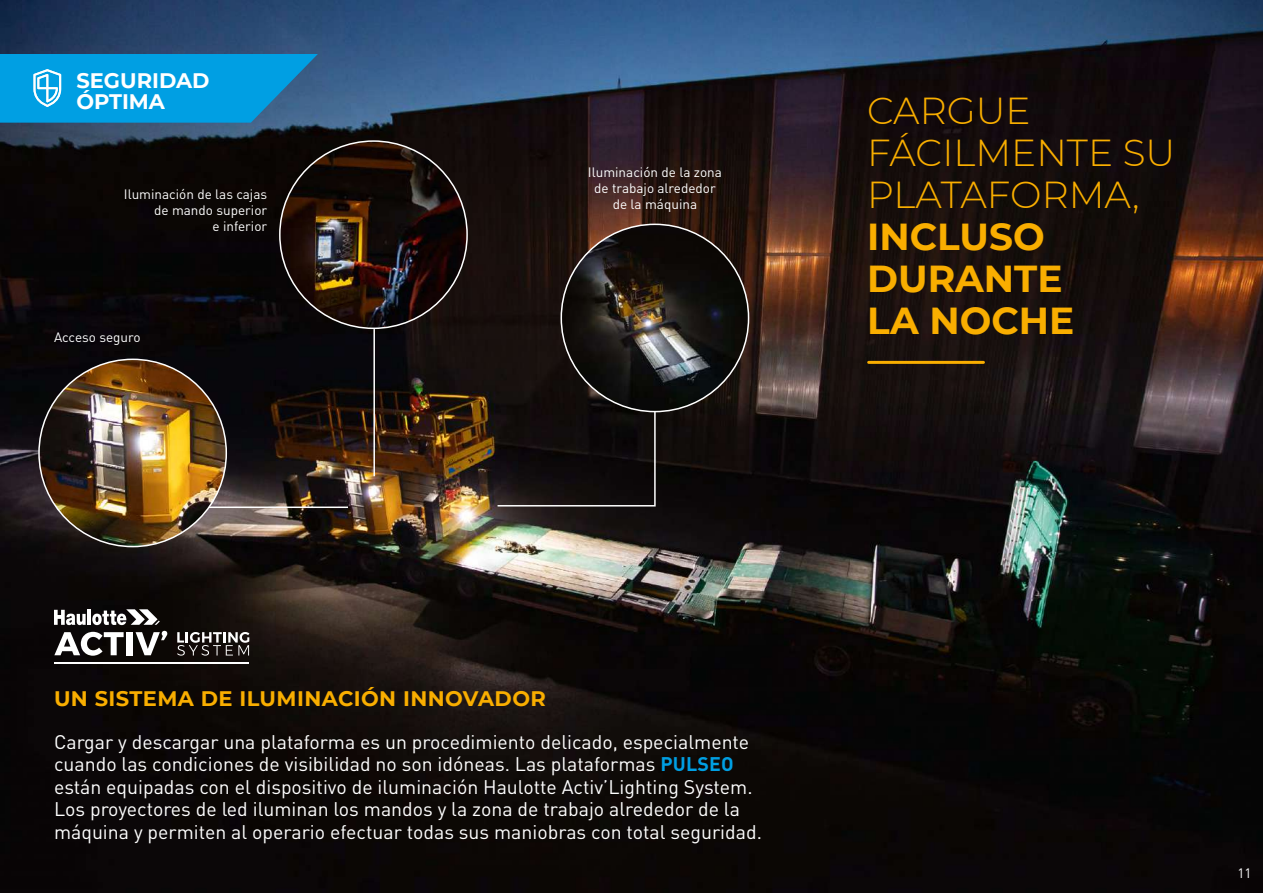
<style>
.page{position:relative;width:1263px;height:893px;background:#fff}
.page>*{position:absolute;margin:0;border:0;box-sizing:border-box;transform-origin:0 0}
.t1{font:300 37.5px/42px "Montserrat";color:#f9ae00}
.t2{font:700 37.5px/42px "Montserrat";color:#f9ae00}
.t3{font:700 21px "Montserrat";letter-spacing:.02em;color:#f9ae00}
.t4{font:700 21px/21px "Montserrat";color:#fff}
.t5{font:19.5px/22.5px "DIN Pro";color:#fff}
.t6{font:13.5px/16.2px "DIN Pro";color:#fff;text-align:right}
.s1{font-weight:700;color:#009fe3}
</style>
<div class="page">
<img style="left:0;top:0;width:1263px;height:893px">
<svg style="left:54px;top:610px;width:32px;height:15px"></svg>
<hr style="left:87px;top:610px;width:4px;height:15px;background:#fff">
<svg style="left:92px;top:609px;width:68px;height:16px"></svg>
<svg style="left:54px;top:632px;width:70px;height:24px"></svg>
<div style="left:127px;top:632px;width:6px;height:23px;background:#fff"></div>
<svg style="left:136px;top:631px;width:31px;height:24px"></svg>
<hr style="left:55px;top:662px;width:194px;height:1px;background:#fff">
<svg style="left:177px;top:632px;width:72px;height:24px;background:#585351"></svg>
<svg style="left:496px;top:401px;width:160px;height:106px;background:#140f0f"></svg>
<hr style="left:201px;top:506px;width:147px;height:2px;background:#fff">
<hr style="left:373px;top:329px;width:2px;height:147px;background:#fff">
<img style="left:280px;top:141px;width:187px;height:187px;border-radius:94px">
<img style="left:39px;top:359px;width:187px;height:188px;border-radius:94px">
<img style="left:561px;top:224px;width:187px;height:188px;border-radius:94px">
<hr style="left:869px;top:361px;width:114px;height:3px;background:#f9ae00">
<svg style="left:0;top:54px;width:318px;height:69px;background:#0b9ad9"></svg>
<p class="t4" style="left:77px;top:69px;width:135px">SEGURIDAD<br>ÓPTIMA</p>
<p class="t6" style="left:124px;top:185px;width:145px">Iluminación de las cajas de mando superior<br>e inferior</p>
<p class="t6" style="left:54px;top:328px;width:88px">Acceso seguro</p>
<p class="t6" style="left:588px;top:163px;width:135px;text-align:center">Iluminación de la zona de trabajo alrededor de la máquina</p>
<h1 class="t1" style="left:867px;top:88px;width:310px">CARGUE<br>FÁCILMENTE SU<br>PLATAFORMA,</h1>
<h1 class="t2" style="left:867px;top:214px;width:209px">INCLUSO<br>DURANTE<br>LA NOCHE</h1>
<p class="t3" style="left:54px;top:683px;width:493px">UN SISTEMA DE ILUMINACIÓN INNOVADOR</p>
<p class="t5" style="left:54px;top:730px;width:709px">Cargar y descargar una plataforma es un procedimiento delicado, especialmente cuando las condiciones de visibilidad no son idóneas. Las plataformas <span class="s1">PULSEO </span>están equipadas con el dispositivo de iluminación Haulotte Activ’Lighting System.<br>Los proyectores de led iluminan los mandos y la zona de trabajo alrededor de la máquina y permiten al operario efectuar todas sus maniobras con total seguridad.</p>
<p class="t6" style="left:1237px;top:864px;width:16px">11</p>
</div>
